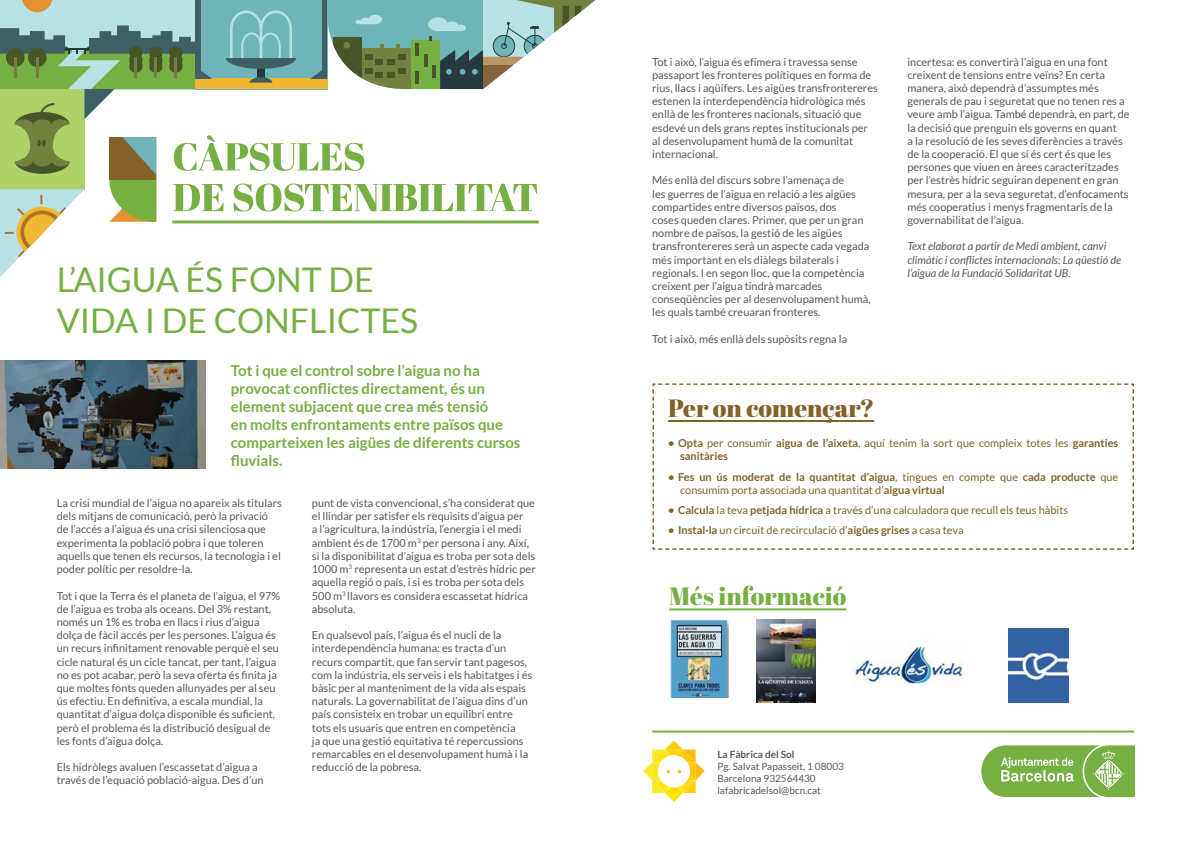
<style>
.page{position:relative;width:1191px;height:842px;background:#fff}
.page>*{position:absolute;margin:0;border:0;box-sizing:border-box;transform-origin:0 0}
.t1{font:34px/40.8px "Lato";color:#76b043}
.t2{font:25px "Abril Fatface";color:#836229}
.t3{font:25px "Abril Fatface";color:#76b043}
.t4{font:700 15px/18px "Lato";color:#76b043}
.t5{font:11px/13.2px "Lato";color:#58595b}
.t6{font:11px/13.2px "Lato";color:#836229}
.t7{font:700 11px/13.2px "Lato";color:#836229}
.t8{font:italic 11px/13.2px "Lato";color:#58595b}
.t9{font:10px/12px "Lato";color:#58595b}
.t10{font:700 10px "Lato";color:#58595b}
.s1{font-weight:700}
.s2{font-weight:400}
</style>
<div class="page">
<svg style="left:0;top:0;width:595px;height:277px"></svg>
<svg style="left:981px;top:745px;width:154px;height:52px;background:#8ebd64"></svg>
<hr style="left:652px;top:730px;width:482px;height:2px;background:#76b043">
<svg style="left:643px;top:740px;width:61px;height:62px"></svg>
<img style="left:0;top:361px;width:205px;height:108px">
<svg style="left:652px;top:383px;width:482px;height:167px"></svg>
<hr style="left:669px;top:608px;width:177px;height:2px;background:#76b043">
<img style="left:669px;top:617px;width:61px;height:80px">
<img style="left:1008px;top:628px;width:60px;height:74px">
<img style="left:757px;top:619px;width:58px;height:83px">
<img style="left:852px;top:638px;width:111px;height:47px">
<h1 class="t1" style="left:57px;top:259px;width:363px">L’AIGUA ÉS FONT DE<br>VIDA I DE CONFLICTES</h1>
<h3 class="t4" style="left:231px;top:361px;width:291px">Tot i que el control sobre l’aigua no ha provocat conflictes directament, és un element subjacent que crea més tensió<br>en molts enfrontaments entre països que comparteixen les aigües de diferents cursos fluvials.</h3>
<p class="t5" style="left:57px;top:496px;width:227px">La crisi mundial de l’aigua no apareix als titulars dels mitjans de comunicació, però la privació de l’accés a l’aigua és una crisi silenciosa que experimenta la població pobra i que toleren aquells que tenen els recursos, la tecnologia i el poder polític per resoldre-la.</p>
<p class="t5" style="left:57px;top:589px;width:225px">Tot i que la Terra és el planeta de l’aigua, el 97% de l’aigua es troba als oceans. Del 3% restant, només un 1% es troba en llacs i rius d’aigua dolça de fàcil accés per les persones. L’aigua és un recurs infinitament renovable perquè el seu cicle natural és un cicle tancat, per tant, l’aigua no es pot acabar, però la seva oferta és finita ja que moltes fonts queden allunyades per al seu ús efectiu. En definitiva, a escala mundial, la quantitat d’aigua dolça disponible és suficient, però el problema és la distribució desigual de les fonts d’aigua dolça.</p>
<p class="t5" style="left:57px;top:760px;width:208px">Els hidròlegs avaluen l’escassetat d’aigua a través de l’equació població-aigua. Des d’un</p>
<p class="t5" style="left:312px;top:496px;width:225px">punt de vista convencional, s’ha considerat que el llindar per satisfer els requisits d’aigua per<br>a l’agricultura, la indústria, l‘energia i el medi ambient és de 1700 m<sup>3</sup> per persona i any. Així, si la disponibilitat d’aigua es troba per sota dels 1000 m<sup>3</sup> representa un estat d’estrès hídric per aquella regió o país, i si es troba per sota dels 500 m<sup>3</sup> llavors es considera escassetat hídrica absoluta.</p>
<p class="t5" style="left:312px;top:628px;width:222px">En qualsevol país, l’aigua és el nucli de la interdependència humana: es tracta d’un recurs compartit, que fan servir tant pagesos, com la indústria, els serveis i els habitatges i és bàsic per al manteniment de la vida als espais naturals. La governabilitat de l’aigua dins d’un país consisteix en trobar un equilibri entre tots els usuaris que entren en competència<br>ja que una gestió equitativa té repercussions remarcables en el desenvolupament humà i la reducció de la pobresa.</p>
<p class="t5" style="left:652px;top:55px;width:227px">Tot i això, l’aigua és efímera i travessa sense passaport les fronteres polítiques en forma de rius, llacs i aqüífers. Les aigües transfrontereres estenen la interdependència hidrològica més enllà de les fronteres nacionals, situació que esdevé un dels grans reptes institucionals per al desenvolupament humà de la comunitat internacional.</p>
<p class="t5" style="left:652px;top:174px;width:220px">Més enllà del discurs sobre l’amenaça de<br>les guerres de l’aigua en relació a les aigües compartides entre diversos països, dos<br>coses queden clares. Primer, que per un gran nombre de països, la gestió de les aigües transfrontereres serà un aspecte cada vegada més important en els diàlegs bilaterals i regionals. I en segon lloc, que la competència creixent per l’aigua tindrà marcades conseqüències per al desenvolupament humà, les quals també creuaran fronteres.</p>
<p class="t5" style="left:652px;top:332px;width:197px">Tot i això, més enllà dels supòsits regna la</p>
<p class="t5" style="left:907px;top:55px;width:224px">incertesa: es convertirà l’aigua en una font creixent de tensions entre veïns? En certa manera, això dependrà d’assumptes més generals de pau i seguretat que no tenen res a veure amb l’aigua. També dependrà, en part, de la decisió que prenguin els governs en quant<br>a la resolució de les seves diferències a través de la cooperació. El que sí és cert és que les persones que viuen en àrees caracteritzades per l’estrès hídric seguiran depenent en gran mesura, per a la seva seguretat, d’enfocaments més cooperatius i menys fragmentaris de la governabilitat de l’aigua.</p>
<p class="t8" style="left:907px;top:240px;width:215px">Text elaborat a partir de Medi ambient, canvi climàtic i conflictes internacionals: La qüestió de l’aigua de la Fundació Solidaritat UB.</p>
<h2 class="t2" style="left:668px;top:391px;width:208px">Per on començar?</h2>
<p class="t6" style="left:680px;top:437px;width:440px;text-indent:-12px"><span class="s1">• Opta</span> per consumir <span class="s1">aigua de l’aixeta</span>, aquí tenim la sort que compleix totes les <span class="s1">garanties sanitàries</span></p>
<p class="t7" style="left:680px;top:470px;width:440px;text-indent:-12px">• Fes un ús moderat de la quantitat d’aigua<span class="s2">, tingues en compte que</span> cada producte <span class="s2">que consumim porta associada una quantitat d’</span>aigua virtual</p>
<p class="t6" style="left:668px;top:503px;width:401px"><span class="s1">• Calcula</span> la teva <span class="s1">petjada hídrica</span> a través d’una calculadora que recull els teus hàbits</p>
<p class="t6" style="left:668px;top:523px;width:297px"><span class="s1">• Instal·la</span> un circuit de recirculació d’<span class="s1">aigües grises</span> a casa teva</p>
<h2 class="t3" style="left:669px;top:579px;width:179px">Més informació</h2>
<p class="t10" style="left:717px;top:748px;width:79px">La Fàbrica del Sol</p>
<p class="t9" style="left:717px;top:760px;width:128px">Pg. Salvat Papasseit, 1 08003<br>Barcelona 932564430 lafabricadelsol@bcn.cat</p>
</div>
